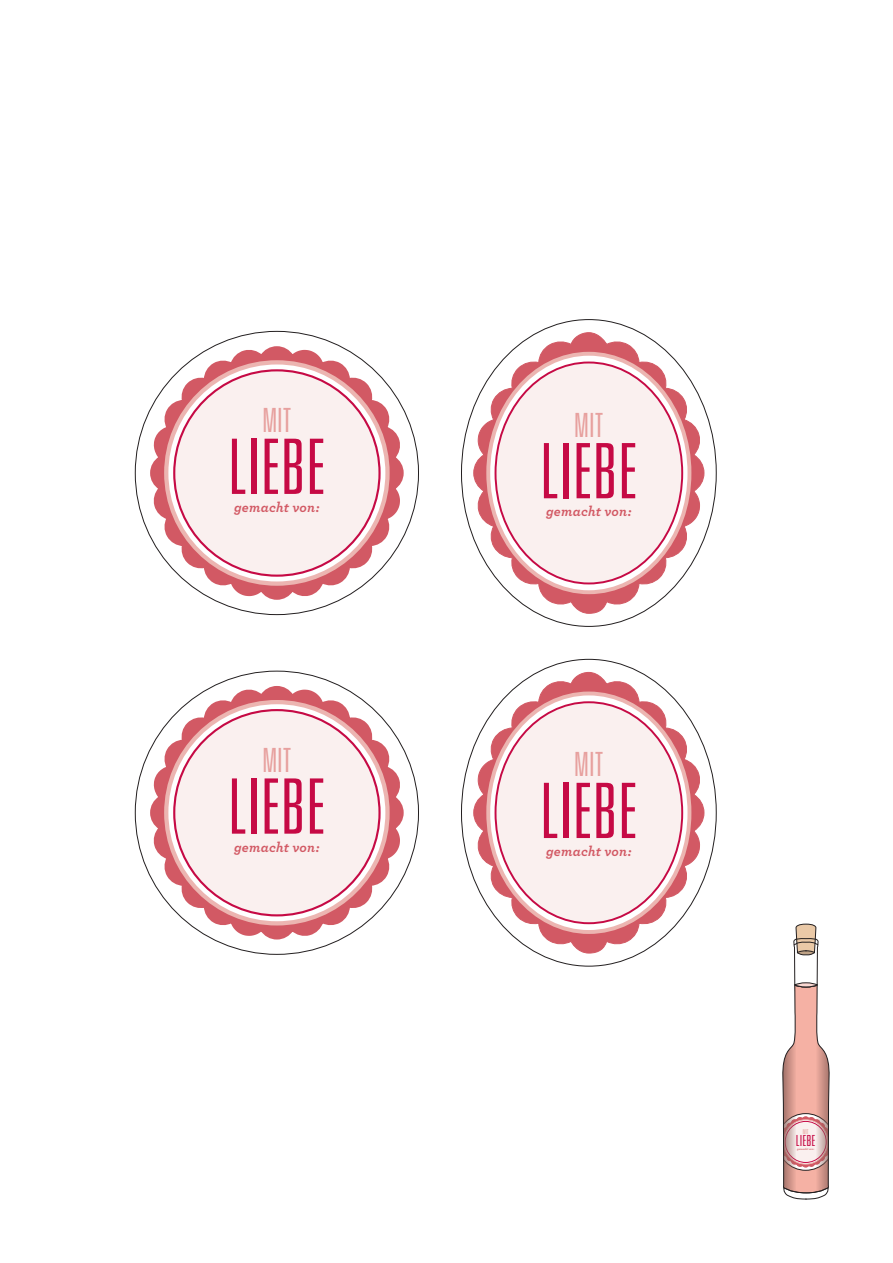
<style>
.page{position:relative;width:893px;height:1263px;background:#fff}
.page>*{position:absolute;margin:0;border:0;box-sizing:border-box;transform-origin:0 0}
.t1{font:300 ultra-condensed 76.5px "Univers LT";color:#c60a45}
.t2{font:300 ultra-condensed 33.3px "Univers LT";color:#e7a09e}
.t3{font:300 ultra-condensed 15.3px "Univers LT";color:#c60a45}
.t4{font:italic 700 14.25px "Archer";letter-spacing:.01em;color:#d25964}
.t5{font:300 ultra-condensed 6.75px "Univers LT";color:#e7a09e}
.t6{font:italic 700 2.85px "Archer";letter-spacing:.01em;color:#d25964}
</style>
<div class="page">
<svg style="left:149px;top:685px;width:256px;height:255px"></svg>
<svg style="left:166px;top:702px;width:221px;height:221px"></svg>
<div style="left:174px;top:710px;width:205px;height:205px;background:#faf0ef;border-radius:50%"></div>
<svg style="left:473px;top:672px;width:232px;height:282px"></svg>
<svg style="left:488px;top:693px;width:201px;height:239px"></svg>
<div style="left:495px;top:702px;width:187px;height:221px;background:#faf0ef;border-radius:50%"></div>
<svg style="left:149px;top:345px;width:256px;height:256px"></svg>
<svg style="left:166px;top:362px;width:221px;height:222px"></svg>
<div style="left:174px;top:370px;width:205px;height:206px;background:#faf0ef;border-radius:50%"></div>
<svg style="left:473px;top:332px;width:232px;height:282px"></svg>
<svg style="left:488px;top:354px;width:201px;height:238px"></svg>
<div style="left:495px;top:362px;width:187px;height:221px;background:#faf0ef;border-radius:50%"></div>
<svg style="left:782px;top:923px;width:48px;height:276px"></svg>
<svg style="left:795px;top:983px;width:22px;height:4px"></svg>
<div style="left:794px;top:982px;width:24px;height:5px;border:1px solid #231f20;border-radius:50%"></div>
<p class="t2" style="left:262px;top:402px;width:31px">MIT</p>
<p class="t1" style="left:228px;top:424px;width:99px">LIEBE</p>
<p class="t4" style="left:234px;top:496px;width:87px">gemacht von:</p>
<p class="t2" style="left:262px;top:741px;width:31px">MIT</p>
<p class="t1" style="left:228px;top:764px;width:99px">LIEBE</p>
<p class="t4" style="left:234px;top:835px;width:87px">gemacht von:</p>
<p class="t2" style="left:574px;top:406px;width:31px">MIT</p>
<p class="t1" style="left:540px;top:428px;width:99px">LIEBE</p>
<p class="t4" style="left:546px;top:500px;width:87px">gemacht von:</p>
<p class="t2" style="left:574px;top:746px;width:31px">MIT</p>
<p class="t1" style="left:540px;top:768px;width:99px">LIEBE</p>
<p class="t4" style="left:546px;top:840px;width:87px">gemacht von:</p>
<p class="t5" style="left:803px;top:1127px;width:7px">MIT</p>
<p class="t3" style="left:796px;top:1132px;width:21px">LIEBE</p>
<p class="t6" style="left:797px;top:1146px;width:19px">gemacht von:</p>
</div>
